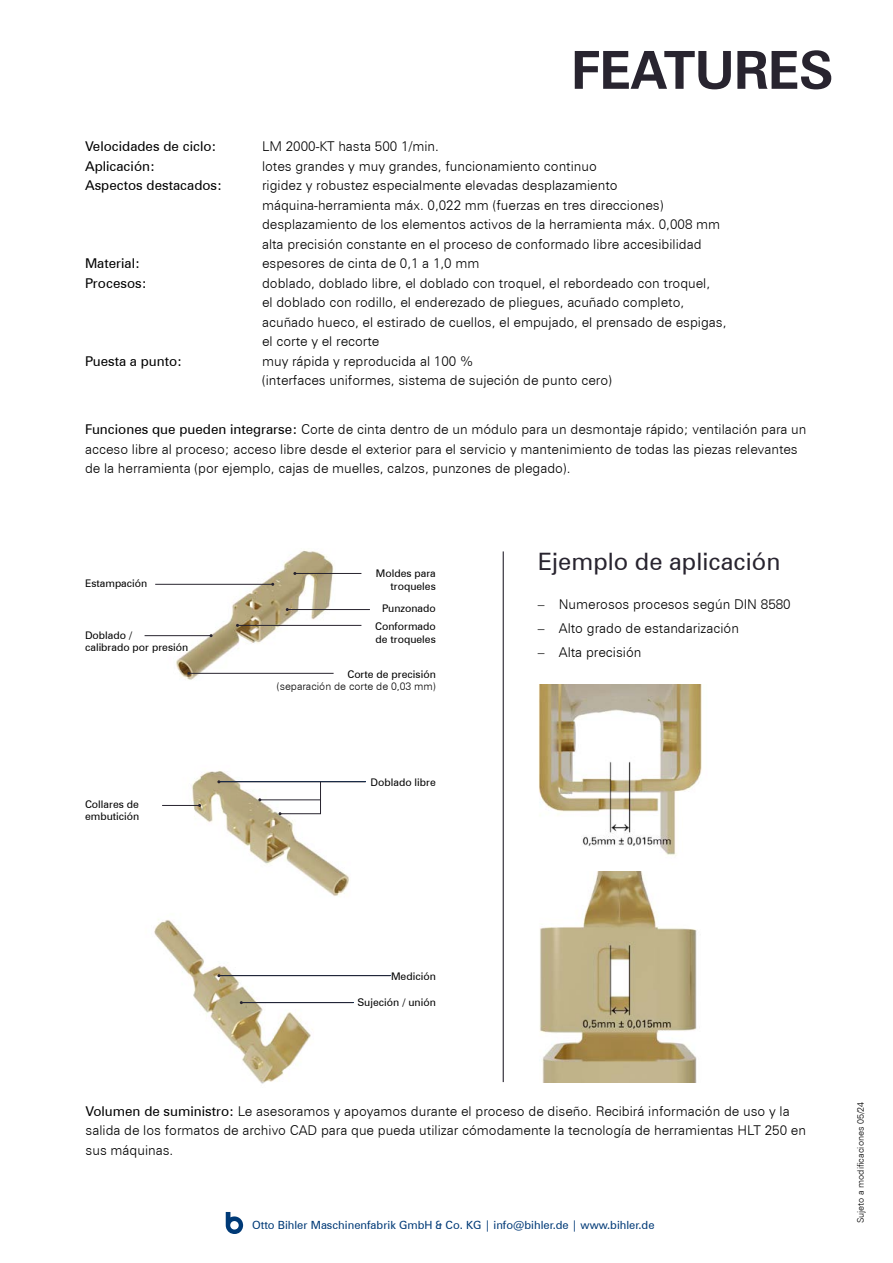
<style>
.page{position:relative;width:893px;height:1263px;background:#fff}
.page>*{position:absolute;margin:0;border:0;box-sizing:border-box;transform-origin:0 0}
.t1{font:700 52.5px "Zurich BT";letter-spacing:-.01em;color:#28242f}
.t2{font:24px "Zurich BT";color:#28242f}
.t3{font:300 13.5px/19.5px "Zurich BT";color:#000}
.t4{font:13.5px "Zurich BT";color:#000}
.t5{font:11.25px "Zurich BT";color:#003a77}
.t6{font:10.5px/12px "Zurich BT";color:#000}
.t7{font:300 10.5px "Zurich BT";color:#000}
.t8{font:300 9px "Zurich BT";color:#000}
.s1{font-weight:400}
</style>
<div class="page">
<svg style="left:226px;top:1212px;width:17px;height:22px"></svg>
<img style="left:538px;top:685px;width:164px;height:171px">
<img style="left:539px;top:871px;width:158px;height:211px">
<hr style="left:503px;top:551px;width:1px;height:531px;background:#28242f">
<img style="left:157px;top:550px;width:212px;height:130px">
<img style="left:189px;top:770px;width:172px;height:126px">
<img style="left:154px;top:919px;width:170px;height:165px">
<hr style="left:155px;top:584px;width:118px;height:1px;background:#28242f">
<hr style="left:162px;top:805px;width:38px;height:1px;background:#28242f">
<hr style="left:189px;top:673px;width:145px;height:1px;background:#28242f">
<hr style="left:219px;top:781px;width:147px;height:1px;background:#28242f">
<hr style="left:219px;top:975px;width:171px;height:1px;background:#28242f">
<hr style="left:241px;top:1002px;width:112px;height:1px;background:#28242f">
<hr style="left:237px;top:625px;width:124px;height:1px;background:#28242f">
<hr style="left:295px;top:573px;width:66px;height:1px;background:#28242f">
<hr style="left:287px;top:609px;width:83px;height:1px;background:#28242f">
<hr style="left:145px;top:635px;width:66px;height:1px;background:#28242f">
<svg style="left:258px;top:781px;width:63px;height:34px"></svg>
<h1 class="t1" style="left:571px;top:38px;width:264px">FEATURES</h1>
<p class="t4" style="left:85px;top:138px;width:133px">Velocidades de ciclo:</p>
<p class="t3" style="left:262px;top:137px;width:178px">LM 2000-KT hasta 500 1/min.</p>
<p class="t4" style="left:85px;top:158px;width:72px">Aplicación:</p>
<p class="t3" style="left:262px;top:156px;width:336px">lotes grandes y muy grandes, funcionamiento continuo</p>
<p class="t4" style="left:85px;top:177px;width:139px">Aspectos destacados:</p>
<p class="t3" style="left:262px;top:176px;width:460px">rigidez y robustez especialmente elevadas desplazamiento máquina-herramienta máx. 0,022 mm (fuerzas en tres direcciones) desplazamiento de los elementos activos de la herramienta máx. 0,008 mm alta precisión constante en el proceso de conformado libre accesibilidad</p>
<p class="t4" style="left:85px;top:255px;width:57px">Material:</p>
<p class="t3" style="left:262px;top:254px;width:219px">espesores de cinta de 0,1 a 1,0 mm</p>
<p class="t4" style="left:85px;top:275px;width:63px">Procesos:</p>
<p class="t3" style="left:262px;top:273px;width:466px">doblado, doblado libre, el doblado con troquel, el rebordeado con troquel,<br>el doblado con rodillo, el enderezado de pliegues, acuñado completo, acuñado hueco, el estirado de cuellos, el empujado, el prensado de espigas, el corte y el recorte</p>
<p class="t4" style="left:85px;top:353px;width:99px">Puesta a punto:</p>
<p class="t3" style="left:262px;top:351px;width:351px">muy rápida y reproducida al 100 %<br>(interfaces uniformes, sistema de sujeción de punto cero)</p>
<p class="t3" style="left:85px;top:420px;width:723px"><span class="s1">Funciones que pueden integrarse:</span> Corte de cinta dentro de un módulo para un desmontaje rápido; ventilación para un acceso libre al proceso; acceso libre desde el exterior para el servicio y mantenimiento de todas las piezas relevantes de la herramienta (por ejemplo, cajas de muelles, calzos, punzones de plegado).</p>
<p class="t6" style="left:85px;top:577px;width:64px">Estampación</p>
<p class="t6" style="left:85px;top:629px;width:105px">Doblado /<br>calibrado por presión</p>
<p class="t6" style="left:85px;top:798px;width:56px">Collares de embutición</p>
<p class="t6" style="left:376px;top:566px;width:61px;line-height:13.5px;text-align:right">Moldes para troqueles</p>
<p class="t6" style="left:375px;top:599px;width:62px;line-height:18px;text-align:right">Punzonado<br>Conformado</p>
<p class="t6" style="left:375px;top:633px;width:62px">de troqueles</p>
<p class="t6" style="left:347px;top:668px;width:90px">Corte de precisión</p>
<p class="t7" style="left:277px;top:679px;width:160px">(separación de corte de 0,03 mm)</p>
<p class="t6" style="left:371px;top:776px;width:67px">Doblado libre</p>
<h2 class="t2" style="left:538px;top:547px;width:244px">Ejemplo de aplicación</h2>
<p class="t3" style="left:538px;top:594px;width:254px">– Numerosos procesos según DIN 8580</p>
<p class="t3" style="left:538px;top:618px;width:203px">– Alto grado de estandarización</p>
<p class="t3" style="left:538px;top:642px;width:105px">– Alta precisión</p>
<p class="t6" style="left:391px;top:970px;width:46px">Medición</p>
<p class="t6" style="left:357px;top:996px;width:80px">Sujeción / unión</p>
<p class="t3" style="left:86px;top:1101px;width:722px"><span class="s1">Volumen de suministro:</span> Le asesoramos y apoyamos durante el proceso de diseño. Recibirá información de uso y la salida de los formatos de archivo CAD para que pueda utilizar cómodamente la tecnología de herramientas HLT 250 en sus máquinas.</p>
<p class="t5" style="left:252px;top:1218px;width:404px">Otto Bihler Maschinenfabrik GmbH &amp; Co. KG | info@bihler.de | www.bihler.de</p>
<p class="t8" style="left:855px;top:1223px;width:123px;rotate:-90deg">Sujeto a modificaciones 05/24</p>
</div>
